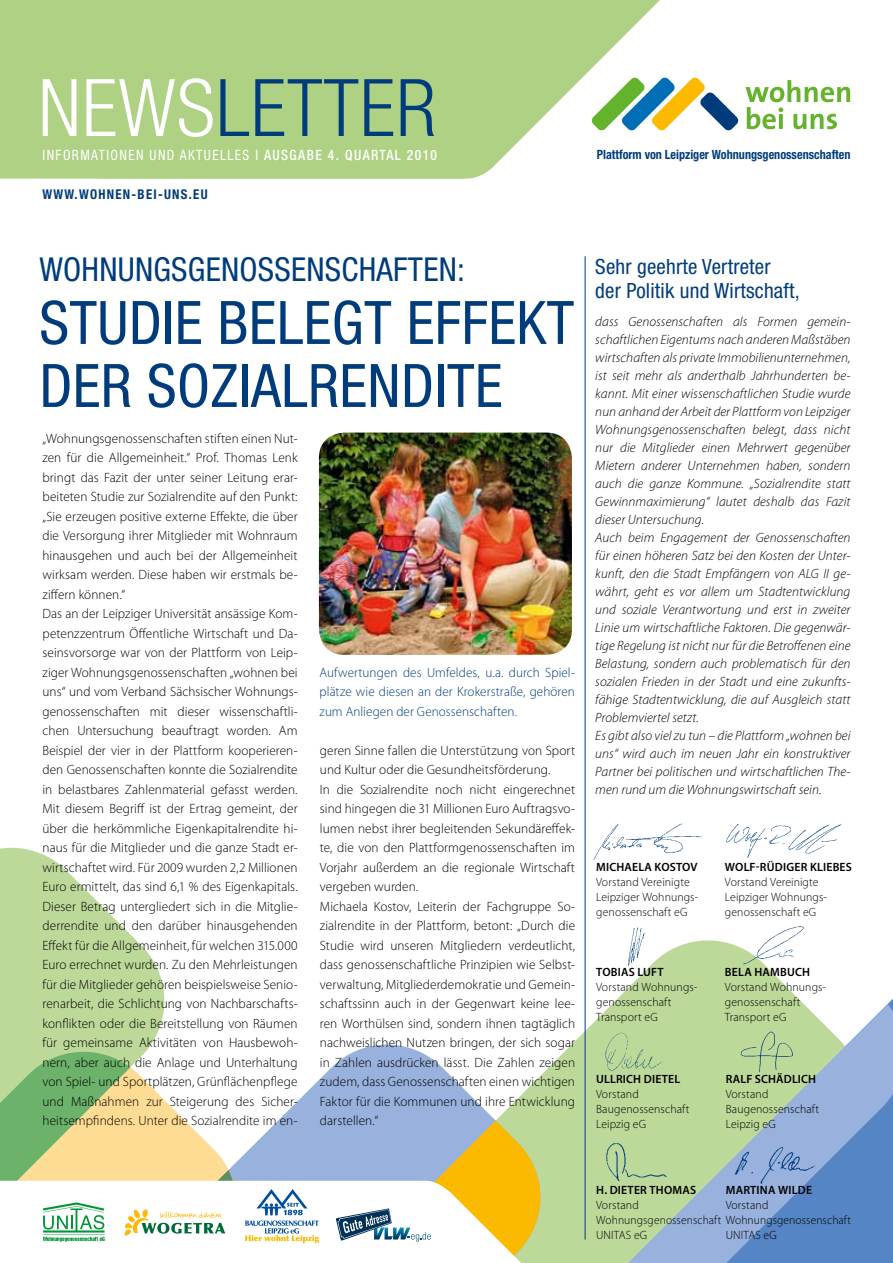
<style>
.page{position:relative;width:893px;height:1263px;background:#fff}
.page>*{position:absolute;margin:0;border:0;box-sizing:border-box;transform-origin:0 0}
.t1{font:300 condensed 79.5px "Helvetica Neue";letter-spacing:.015em;color:#003c7c}
.t2{font:condensed 60px/63px "Helvetica Neue";letter-spacing:.085em;color:#003c7c}
.t3{font:condensed 33px "Helvetica Neue";letter-spacing:.055em;color:#003c7c}
.t4{font:condensed 21px/24px "Helvetica Neue";letter-spacing:.01em;color:#003c7c}
.t5{font:condensed 14.25px "Helvetica Neue";letter-spacing:.105em;color:#fff;scale:.95 1}
.t6{font:300 13.5px/19.5px "Myriad Pro";letter-spacing:.005em;color:#000}
.t7{font:italic 300 13.5px/18px "Myriad Pro";letter-spacing:.005em;color:#000}
.t8{font:300 13.5px/19.5px "Myriad Pro";letter-spacing:.005em;color:#003c7c;text-align:justify}
.t9{font:700 condensed 13.5px "Helvetica Neue";letter-spacing:.1em;color:#003c7c;scale:.95 1}
.t10{font:700 condensed 12.75px "Helvetica Neue";color:#003c7c;scale:.95 1}
.t11{font:300 12px/15px "Myriad Pro";letter-spacing:.01em;color:#000}
.t12{font:600 12px "Myriad Pro";letter-spacing:.02em;color:#000}
.s1{color:#fff}
.s2{font-weight:500}
</style>
<div class="page">
<svg style="left:584px;top:933px;width:220px;height:71px;fill:#bdd99a"></svg>
<svg style="left:537px;top:1004px;width:356px;height:259px;fill:#bdd99a"></svg>
<svg style="left:0;top:847px;width:165px;height:197px;fill:#bdd99a"></svg>
<svg style="left:487px;top:0;width:180px;height:172px;fill:#aed184"></svg>
<div style="left:0;top:0;width:487px;height:179px;background:#aed184"></div>
<svg style="left:592px;top:78px;width:146px;height:53px"></svg>
<svg style="left:745px;top:80px;width:105px;height:49px"></svg>
<hr style="left:585px;top:256px;width:1px;height:983px;background:#003c7c">
<img style="left:584px;top:819px;width:118px;height:40px">
<img style="left:725px;top:824px;width:116px;height:34px">
<img style="left:626px;top:927px;width:20px;height:41px">
<img style="left:733px;top:926px;width:71px;height:41px">
<img style="left:737px;top:1028px;width:67px;height:45px">
<img style="left:604px;top:1029px;width:64px;height:43px">
<img style="left:725px;top:1134px;width:94px;height:55px">
<div style="left:601px;top:1136px;width:91px;height:50px;background:#bdd99a"></div>
<img style="left:319px;top:433px;width:253px;height:222px">
<svg style="left:0;top:1044px;width:537px;height:219px"></svg>
<h1 class="t1" style="left:38px;top:62px;width:399px"><span class="s1">NEWS</span>LETTER</h1>
<p class="t5" style="left:43px;top:147px;width:417px">INFORMATIONEN UND AKTUELLES I <span class="s2">AUSGABE 4. QUARTAL 2010</span></p>
<p class="t9" style="left:43px;top:186px;width:13px">www</p>
<p class="t9" style="left:75px;top:186px;width:133px">.wohnen-bei-uns.EU</p>
<p class="t10" style="left:597px;top:147px;width:269px">Plattform von Leipziger Wohnungsgenossenschaften</p>
<h3 class="t3" style="left:39px;top:250px;width:427px">WOHNUNGSGENOSSENSCHAFTEN:</h3>
<h2 class="t2" style="left:39px;top:291px;width:524px">STUDIE BELEGT EFFEKT<br>DER SOZIALRENDITE</h2>
<p class="t6" style="left:43px;top:429px;width:257px">„Wohnungsgenossenschaften stiften einen Nut&shy;zen für die Allgemeinheit.“ Prof. Thomas Lenk bringt das Fazit der unter seiner Leitung erar&shy;beiteten Studie zur Sozialrendite auf den Punkt: „Sie erzeugen positive externe Effekte, die über die Versorgung ihrer Mitglieder mit Wohnraum hinausgehen und auch bei der Allgemeinheit wirksam werden. Diese haben wir erstmals be&shy;ziffern können.“<br>Das an der Leipziger Universität ansässige Kom&shy;petenzzentrum Öffentliche Wirtschaft und Da&shy;seinsvorsorge war von der Plattform von Leip&shy;ziger Wohnungsgenossenschaften „wohnen bei uns“ und vom Verband Sächsischer Wohnungs&shy;genossenschaften mit dieser wissenschaftli&shy;chen Untersuchung beauftragt worden. Am Beispiel der vier in der Plattform kooperieren&shy;den Genossenschaften konnte die Sozialrendite in belastbares Zahlenmaterial gefasst werden.<br>Mit diesem Begriff ist der Ertrag gemeint, der über die herkömmliche Eigenkapitalrendite hi&shy;naus für die Mitglieder und die ganze Stadt er&shy;wirtschaftet wird. Für 2009 wurden 2,2 Millionen Euro ermittelt, das sind 6,1 % des Eigenkapitals.<br>Dieser Betrag untergliedert sich in die Mitglie&shy;derrendite und den darüber hinausgehenden Effekt für die Allgemeinheit, für welchen 315.000<br>Euro errechnet wurden. Zu den Mehrleistungen für die Mitglieder gehören beispielsweise Senio&shy;renarbeit, die Schlichtung von Nachbarschafts&shy;konflikten oder die Bereitstellung von Räumen für gemeinsame Aktivitäten von Hausbewoh&shy;nern, aber auch die Anlage und Unterhaltung von Spiel- und Sportplätzen, Grünflächenpflege und Maßnahmen zur Steigerung des Sicher&shy;heitsempfindens. Unter die Sozialrendite im en-</p>
<p class="t8" style="left:320px;top:663px;width:257px">Aufwertungen des Umfeldes, u.a. durch Spiel&shy;plätze wie diesen an der Krokerstraße, gehören zum Anliegen der Genossenschaften.</p>
<p class="t6" style="left:320px;top:741px;width:257px">geren Sinne fallen die Unterstützung von Sport und Kultur oder die Gesundheitsförderung.<br>In die Sozialrendite noch nicht eingerechnet sind hingegen die 31 Millionen Euro Auftragsvo&shy;lumen nebst ihrer begleitenden Sekundäreffek&shy;te, die von den Plattformgenossenschaften im Vorjahr außerdem an die regionale Wirtschaft vergeben wurden.<br>Michaela Kostov, Leiterin der Fachgruppe So&shy;zialrendite in der Plattform, betont: „Durch die Studie wird unseren Mitgliedern verdeutlicht, dass genossenschaftliche Prinzipien wie Selbst&shy;verwaltung, Mitgliederdemokratie und Gemein&shy;schaftssinn auch in der Gegenwart keine lee&shy;ren Worthülsen sind, sondern ihnen tagtäglich nachweislichen Nutzen bringen, der sich sogar in Zahlen ausdrücken lässt. Die Zahlen zeigen zudem, dass Genossenschaften einen wichtigen Faktor für die Kommunen und ihre Entwicklung darstellen.“</p>
<h3 class="t4" style="left:595px;top:254px;width:206px">SEHR GEEHRTE VERTRETER<br>DER POLITIK UND WIRTSCHAFT,</h3>
<p class="t7" style="left:595px;top:313px;width:257px">dass Genossenschaften als Formen gemein&shy;schaftlichen Eigentums nach anderen Maßstäben wirtschaften als private Immobilienunternehmen, ist seit mehr als anderthalb Jahrhunderten be&shy;kannt. Mit einer wissenschaftlichen Studie wurde nun anhand der Arbeit der Plattform von Leipziger Wohnungsgenossenschaften belegt, dass nicht nur die Mitglieder einen Mehrwert gegenüber Mietern anderer Unternehmen haben, sondern auch die ganze Kommune. „Sozialrendite statt Gewinnmaximierung“ lautet deshalb das Fazit dieser Untersuchung.<br>Auch beim Engagement der Genossenschaften für einen höheren Satz bei den Kosten der Unter&shy;kunft, den die Stadt Empfängern von ALG II ge&shy;währt, geht es vor allem um Stadtentwicklung und soziale Verantwortung und erst in zweiter Linie um wirtschaftliche Faktoren. Die gegenwär&shy;tige Regelung ist nicht nur für die Betroffenen eine Belastung, sondern auch problematisch für den sozialen Frieden in der Stadt und eine zukunfts&shy;fähige Stadtentwicklung, die auf Ausgleich statt Problemviertel setzt.<br>Es gibt also viel zu tun – die Plattform „wohnen bei uns“ wird auch im neuen Jahr ein konstruktiver Partner bei politischen und wirtschaftlichen The&shy;men rund um die Wohnungswirtschaft sein.</p>
<p class="t12" style="left:596px;top:859px;width:103px">MICHAELA KOSTOV</p>
<p class="t11" style="left:596px;top:874px;width:103px">Vorstand Vereinigte<br>Leipziger Wohnungs&shy;genossenschaft eG</p>
<p class="t12" style="left:596px;top:964px;width:69px">TOBIAS LUFT</p>
<p class="t11" style="left:596px;top:980px;width:103px">Vorstand Wohnungs&shy;genossenschaft<br>Transport eG</p>
<p class="t12" style="left:596px;top:1071px;width:85px">ULLRICH DIETEL</p>
<p class="t11" style="left:596px;top:1086px;width:95px">Vorstand<br>Baugenossenschaft<br>Leipzig eG</p>
<p class="t12" style="left:725px;top:859px;width:122px">WOLF-RÜDIGER KLIEBES</p>
<p class="t11" style="left:725px;top:874px;width:103px">Vorstand Vereinigte<br>Leipziger Wohnungs&shy;genossenschaft eG</p>
<p class="t12" style="left:725px;top:964px;width:54px">BELA HAMBU</p>
<p class="t12" style="left:795px;top:964px;width:16px">CH</p>
<p class="t11" style="left:725px;top:980px;width:103px">Vorstand Wohnungs&shy;genossenschaft<br>Transport eG</p>
<p class="t12" style="left:726px;top:1071px;width:92px">RALF SCHÄDLICH</p>
<p class="t11" style="left:726px;top:1086px;width:95px">Vorstand<br>Baugenossenschaft<br>Leipzig eG</p>
<p class="t12" style="left:596px;top:1182px;width:102px">H. DIETER THOMAS</p>
<p class="t11" style="left:596px;top:1198px;width:256px">Vorstand<br>Wohnungsgenossenschaft Wohnungsgenossenschaft<br>UNITAS eG</p>
<p class="t12" style="left:726px;top:1182px;width:88px">MARTINA WILDE</p>
<p class="t11" style="left:726px;top:1198px;width:44px">Vorstand</p>
<p class="t11" style="left:726px;top:1228px;width:53px">UNITAS eG</p>
</div>
